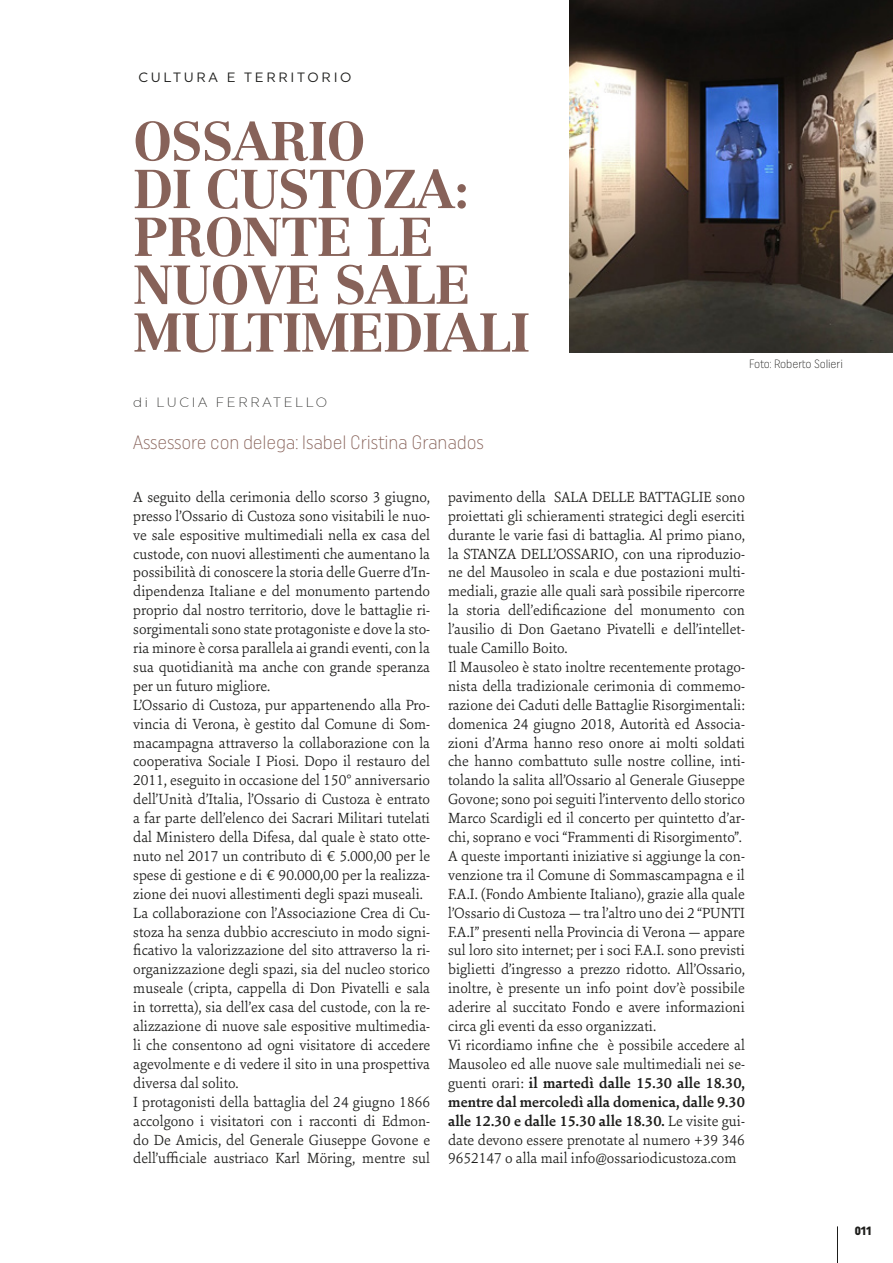
<style>
.page{position:relative;width:893px;height:1263px;background:#fff}
.page>*{position:absolute;margin:0;border:0;box-sizing:border-box;transform-origin:0 0}
.t1{font:700 53.7px/47.8px "Centennial";letter-spacing:-.02em;color:#876259}
.t2{font:300 19.35px "Uniform Condensed";letter-spacing:-.01em;color:#876259}
.t3{font:300 15.75px/18.9px "Sina Nova";color:#1d1d1b}
.t4{font:13.5px "Uniform";letter-spacing:.2em;color:#1d1d1b}
.t5{font:300 13.5px "Uniform";letter-spacing:.2em;color:#1d1d1b}
.t6{font:300 12px "Uniform Condensed";letter-spacing:-.01em;color:#1d1d1b}
.t7{font:900 12px "Uniform Condensed";color:#1d1d1b}
.s1{font-weight:700}
</style>
<div class="page">
<hr style="left:837px;top:1226px;width:1px;height:37px;background:#1d1d1b">
<img style="left:569px;top:0;width:324px;height:353px">
<p class="t4" style="left:139px;top:69px;width:214px">CULTURA E TERRITORIO</p>
<h1 class="t1" style="left:133px;top:117px;width:398px">OSSARIO<br>DI CUSTOZA:<br>PRONTE LE<br>NUOVE SALE<br>MULTIMEDIALI</h1>
<p class="t5" style="left:133px;top:395px;width:196px">di LUCIA FERRATELLO</p>
<p class="t2" style="left:133px;top:430px;width:352px">Assessore con delega: Isabel Cristina Granados</p>
<p class="t6" style="left:749px;top:357px;width:95px">Foto: Roberto Solieri</p>
<p class="t3" style="left:133px;top:487px;width:298px">A seguito della cerimonia dello scorso 3 giugno, presso l’Ossario di Custoza sono visitabili le nuo&shy;ve sale espositive multimediali nella ex casa del custode, con nuovi allestimenti che aumentano la possibilità di conoscere la storia delle Guerre d’In&shy;dipendenza Italiane e del monumento partendo proprio dal nostro territorio, dove le battaglie ri&shy;sorgimentali sono state protagoniste e dove la sto&shy;ria minore è corsa parallela ai grandi eventi, con la sua quotidianità ma anche con grande speranza per un futuro migliore.<br>L’Ossario di Custoza, pur appartenendo alla Pro&shy;vincia di Verona, è gestito dal Comune di Som&shy;macampagna attraverso la collaborazione con la cooperativa Sociale I Piosi. Dopo il restauro del 2011, eseguito in occasione del 150° anniversario dell’Unità d’Italia, l’Ossario di Custoza è entrato a far parte dell’elenco dei Sacrari Militari tutelati dal Ministero della Difesa, dal quale è stato otte&shy;nuto nel 2017 un contributo di € 5.000,00 per le spese di gestione e di € 90.000,00 per la realizza&shy;zione dei nuovi allestimenti degli spazi museali.<br>La collaborazione con l’Associazione Crea di Cu&shy;stoza ha senza dubbio accresciuto in modo signi&shy;ficativo la valorizzazione del sito attraverso la ri&shy;organizzazione degli spazi, sia del nucleo storico museale (cripta, cappella di Don Pivatelli e sala in torretta), sia dell’ex casa del custode, con la re&shy;alizzazione di nuove sale espositive multimedia&shy;li che consentono ad ogni visitatore di accedere agevolmente e di vedere il sito in una prospettiva diversa dal solito.<br>I protagonisti della battaglia del 24 giugno 1866 accolgono i visitatori con i racconti di Edmon&shy;do De Amicis, del Generale Giuseppe Govone e dell’ufficiale austriaco Karl Möring, mentre sul</p>
<p class="t3" style="left:448px;top:487px;width:298px">pavimento della SALA DELLE BATTAGLIE sono proiettati gli schieramenti strategici degli eserciti durante le varie fasi di battaglia. Al primo piano, la STANZA DELL’OSSARIO, con una riproduzio&shy;ne del Mausoleo in scala e due postazioni multi&shy;mediali, grazie alle quali sarà possibile ripercorre la storia dell’edificazione del monumento con l’ausilio di Don Gaetano Pivatelli e dell’intellet&shy;tuale Camillo Boito.<br>Il Mausoleo è stato inoltre recentemente protago&shy;nista della tradizionale cerimonia di commemo&shy;razione dei Caduti delle Battaglie Risorgimentali: domenica 24 giugno 2018, Autorità ed Associa&shy;zioni d’Arma hanno reso onore ai molti soldati che hanno combattuto sulle nostre colline, inti&shy;tolando la salita all’Ossario al Generale Giuseppe Govone; sono poi seguiti l’intervento dello storico Marco Scardigli ed il concerto per quintetto d’ar&shy;chi, soprano e voci “Frammenti di Risorgimento”.<br>A queste importanti iniziative si aggiunge la con&shy;venzione tra il Comune di Sommascampagna e il F.A.I. (Fondo Ambiente Italiano), grazie alla quale l’Ossario di Custoza — tra l’altro uno dei 2 “PUNTI F.A.I” presenti nella Provincia di Verona — appare sul loro sito internet; per i soci F.A.I. sono previsti biglietti d’ingresso a prezzo ridotto. All’Ossario, inoltre, è presente un info point dov’è possibile aderire al succitato Fondo e avere informazioni circa gli eventi da esso organizzati.<br>Vi ricordiamo infine che è possibile accedere al Mausoleo ed alle nuove sale multimediali nei se&shy;guenti orari: <span class="s1">il martedì dalle 15.30 alle 18.30, mentre dal mercoledì alla domenica, dalle 9.30 alle 12.30 e dalle 15.30 alle 18.30.</span> Le visite gui&shy;date devono essere prenotate al numero +39 346<br>9652147 o alla mail info@ossariodicustoza.com</p>
<p class="t7" style="left:855px;top:1224px;width:18px">011</p>
</div>
